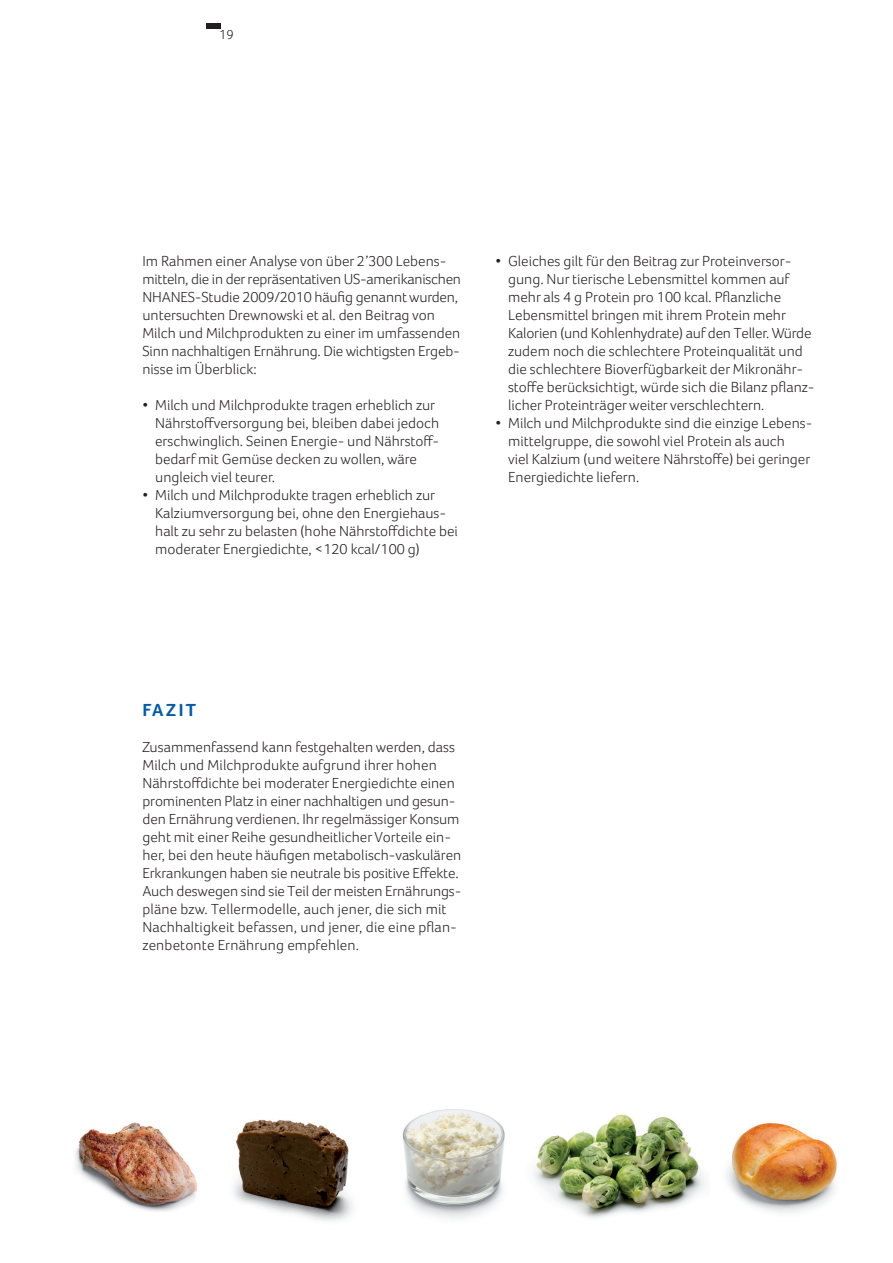
<style>
.page{position:relative;width:893px;height:1263px;background:#fff}
.page>*{position:absolute;margin:0;border:0;box-sizing:border-box;transform-origin:0 0}
.t1{font:700 18px "Foco";letter-spacing:.14em;color:#015bab}
.t2{font:300 15px/18px "Foco";color:#231f20}
.t3{font:300 13.5px "Foco";color:#231f20}
</style>
<div class="page">
<div style="left:206px;top:23px;width:15px;height:6px;background:#231f20"></div>
<img style="left:402px;top:1109px;width:103px;height:110px">
<img style="left:75px;top:1122px;width:123px;height:90px">
<img style="left:233px;top:1119px;width:120px;height:102px">
<img style="left:534px;top:1114px;width:171px;height:105px">
<img style="left:726px;top:1123px;width:111px;height:90px">
<p class="t3" style="left:219px;top:27px;width:16px">19</p>
<p class="t2" style="left:142px;top:252px;width:320px">Im Rahmen einer Analyse von über 2’300 Lebens&shy;mitteln, die in der repräsentativen US-amerikanischen NHANES-Studie 2009/2010 häufig genannt wurden, untersuchten Drewnowski et al. den Beitrag von Milch und Milchprodukten zu einer im umfassenden Sinn nachhaltigen Ernährung. Die wichtigsten Ergeb&shy;nisse im Überblick:</p>
<p class="t2" style="left:155px;top:396px;width:286px;text-indent:-13px">• Milch und Milchprodukte tragen erheblich zur Nährstoffversorgung bei, bleiben dabei jedoch erschwinglich. Seinen Energie- und Nährstoff&shy;bedarf mit Gemüse decken zu wollen, wäre</p>
<p class="t2" style="left:155px;top:468px;width:121px">ungleich viel teurer.</p>
<p class="t2" style="left:155px;top:486px;width:304px;text-indent:-13px">• Milch und Milchprodukte tragen erheblich zur Kalziumversorgung bei, ohne den Energiehaus&shy;halt zu sehr zu belasten (hohe Nährstoffdichte bei moderater Energiedichte, &lt;120 kcal/100 g)</p>
<p class="t2" style="left:508px;top:252px;width:308px;text-indent:-13px">• Gleiches gilt für den Beitrag zur Proteinversor&shy;gung. Nur tierische Lebensmittel kommen auf mehr als 4 g Protein pro 100 kcal. Pflanzliche Lebensmittel bringen mit ihrem Protein mehr Kalorien (und Kohlenhydrate) auf den Teller. Würde zudem noch die schlechtere Proteinqualität und die schlechtere Bioverfügbarkeit der Mikronähr&shy;stoffe berücksichtigt, würde sich die Bilanz pflanz&shy;licher Proteinträger weiter verschlechtern.</p>
<p class="t2" style="left:508px;top:414px;width:306px;text-indent:-13px">• Milch und Milchprodukte sind die einzige Lebens&shy;mittelgruppe, die sowohl viel Protein als auch<br>viel Kalzium (und weitere Nährstoffe) bei geringer Energiedichte liefern.</p>
<p class="t1" style="left:142px;top:699px;width:55px">FAZIT</p>
<p class="t2" style="left:142px;top:738px;width:320px">Zusammenfassend kann festgehalten werden, dass Milch und Milchprodukte aufgrund ihrer hohen Nährstoffdichte bei moderater Energiedichte einen prominenten Platz in einer nachhaltigen und gesun&shy;den Ernährung verdienen. Ihr regelmässiger Konsum geht mit einer Reihe gesundheitlicher Vorteile ein&shy;her, bei den heute häufigen metabolisch-vaskulären Erkrankungen haben sie neutrale bis positive Effekte.<br>Auch deswegen sind sie Teil der meisten Ernährungs&shy;pläne bzw. Tellermodelle, auch jener, die sich mit Nachhaltigkeit befassen, und jener, die eine pflan&shy;zenbetonte Ernährung empfehlen.</p>
</div>
